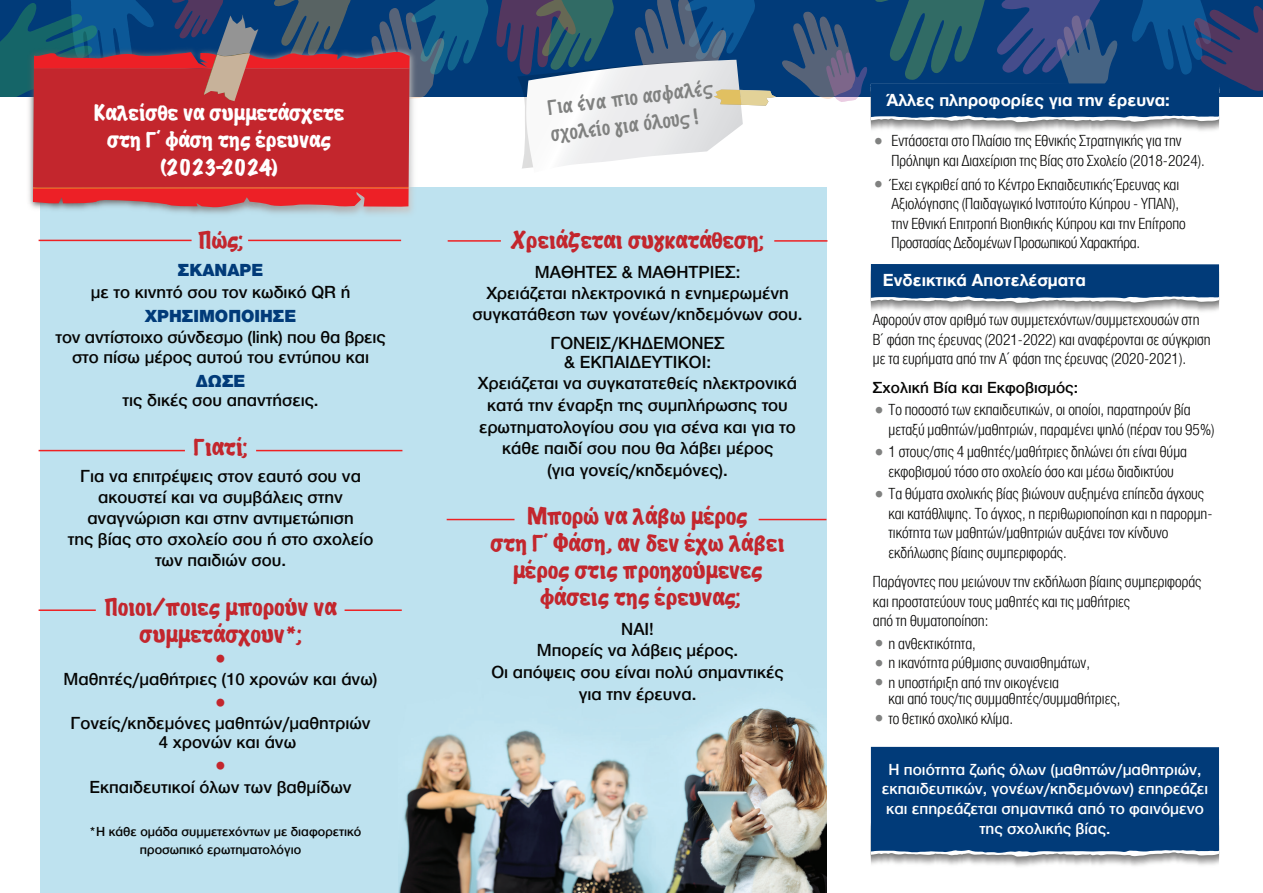
<style>
.page{position:relative;width:1263px;height:893px;background:#fff}
.page>*{position:absolute;margin:0;border:0;box-sizing:border-box;transform-origin:0 0}
.t1{font:25.5px "CF Helvetica";color:#c3262d}
.t2{font:expanded 21px/27px "Marker Felt";color:#c3262d;text-align:center}
.t3{font:expanded 19.5px/27.8px "Marker Felt";color:#fff;text-align:center}
.t4{font:100 19.5px/27px "Marker Felt";color:#808180}
.t5{font:500 18px/21.1px "CF Helvetica";color:#050504;text-align:center}
.t6{font:700 18px "CF Helvetica";color:#fff}
.t7{font:900 18px "Helvetica Neue Greek";color:#013b79}
.t8{font:300 16.5px/19.5px "CF Helvetica Cond";color:#050504}
.t9{font:500 16.5px/19.8px "CF Helvetica";color:#fff;text-align:center}
.t10{font:500 16.5px "CF Helvetica";color:#050504}
.t11{font:500 13.5px/18px "CF Helvetica";color:#050504}
.s1{font-family:"CF Helvetica";font-weight:400;font-size:21px;color:#808180}
</style>
<div class="page">
<div style="left:40px;top:187px;width:787px;height:706px;background:#bee2ef"></div>
<img style="left:398px;top:708px;width:428px;height:185px">
<svg style="left:871px;top:264px;width:348px;height:49px;background:#436a95"></svg>
<svg style="left:782px;top:0;width:481px;height:132px;background:#3a5f8a"></svg>
<svg style="left:871px;top:747px;width:348px;height:120px;background:#1c4e84"></svg>
<img style="left:33px;top:207px;width:415px;height:35px">
<svg style="left:0;top:0;width:488px;height:207px;background:#985060"></svg>
<svg style="left:496px;top:0;width:280px;height:169px"></svg>
<hr style="left:39px;top:240px;width:153px;height:1px;background:#ee2123">
<hr style="left:248px;top:240px;width:153px;height:1px;background:#ee2123">
<hr style="left:448px;top:240px;width:53px;height:2px;background:#ee2123">
<hr style="left:447px;top:519px;width:67px;height:1px;background:#ee2123">
<hr style="left:759px;top:519px;width:67px;height:1px;background:#ee2123">
<hr style="left:774px;top:240px;width:53px;height:2px;background:#ee2123">
<hr style="left:39px;top:450px;width:146px;height:1px;background:#ee2123">
<hr style="left:256px;top:450px;width:146px;height:1px;background:#ee2123">
<hr style="left:39px;top:609px;width:57px;height:2px;background:#ee2123">
<hr style="left:345px;top:609px;width:57px;height:2px;background:#ee2123">
<p class="t3" style="left:94px;top:98px;width:251px">Καλείσθε να συμμετάσχετε στη Γ΄ φάση της έρευνας (2023-2024)</p>
<p class="t2" style="left:198px;top:226px;width:46px">Πώς;</p>
<p class="t7" style="left:178px;top:260px;width:87px">ΣΚΑΝΑΡΕ</p>
<p class="t5" style="left:91px;top:281px;width:261px">µε το κινητό σου τον κωδικό QR ή</p>
<p class="t7" style="left:145px;top:306px;width:153px">ΧΡΗΣΙΜΟΠΟΙΗΣΕ</p>
<p class="t5" style="left:56px;top:328px;width:331px;line-height:19.5px">τον αντίστοιχο σύνδεσµο (link) που θα βρεις στο πίσω µέρος αυτού του εντύπου και</p>
<p class="t7" style="left:196px;top:371px;width:51px">ΔΩΣΕ</p>
<p class="t5" style="left:123px;top:390px;width:198px">τις δικές σου απαντήσεις.</p>
<p class="t2" style="left:194px;top:433px;width:55px">Γιατί;</p>
<p class="t5" style="left:68px;top:465px;width:307px">Για να επιτρέψεις στον εαυτό σου να ακουστεί και να συµβάλεις στην αναγνώριση και στην αντιµετώπιση<br>της βίας στο σχολείο σου ή στο σχολείο των παιδιών σου.</p>
<p class="t2" style="left:104px;top:593px;width:234px">Ποιοι/ποιες μπορούν να συμμετάσχουν<sup>*</sup>;</p>
<h1 class="t1" style="left:213px;top:645px;width:17px">•</h1>
<p class="t5" style="left:64px;top:669px;width:315px">Μαθητές/µαθήτριες (10 χρονών και άνω)</p>
<h1 class="t1" style="left:213px;top:689px;width:17px">•</h1>
<p class="t5" style="left:159px;top:713px;width:213px;line-height:19.5px;text-align:left;text-indent:-89px">Γονείς/κηδεµόνες µαθητών/µαθητριών<br>4 χρονών και άνω</p>
<h1 class="t1" style="left:213px;top:752px;width:17px">•</h1>
<p class="t5" style="left:90px;top:777px;width:264px">Εκπαιδευτικοί όλων των βαθµίδων</p>
<p class="t11" style="left:140px;top:822px;width:223px;text-indent:-51px">*Η κάθε οµάδα συµµετεχόντων µε διαφορετικό προσωπικό ερωτηµατολόγιο</p>
<p class="t4" style="left:546px;top:94px;width:168px;rotate:-7deg">Για ένα πιο ασφαλές σχολείο για όλους !</p>
<p class="t2" style="left:512px;top:226px;width:253px">Χρειάζεται συγκατάθεση;</p>
<p class="t5" style="left:473px;top:261px;width:332px">ΜΑΘΗΤΕΣ &amp; ΜΑΘΗΤΡΙΕΣ:<br>Χρειάζεται ηλεκτρονικά η ενηµερωµένη συγκατάθεση των γονέων/κηδεµόνων σου.</p>
<p class="t5" style="left:478px;top:332px;width:321px">ΓΟΝΕΙΣ/ΚΗ∆ΕΜΟΝΕΣ<br>&amp; ΕΚΠΑΙ∆ΕΥΤΙΚΟΙ:<br>Χρειάζεται να συγκατατεθείς ηλεκτρονικά κατά την έναρξη της συµπλήρωσης του ερωτηµατολογίου σου για σένα και για το κάθε παιδί σου που θα λάβει µέρος<br>(για γονείς/κηδεµόνες).</p>
<p class="t2" style="left:491px;top:502px;width:295px">Μπορώ να λάβω μέρος<br>στη Γ´ Φάση, αν δεν έχω λάβει μέρος στις προηγούμενες φάσεις της έρευνας;</p>
<p class="t5" style="left:491px;top:618px;width:294px;line-height:21.6px">ΝΑΙ!<br>Μπορείς να λάβεις µέρος.<br>Οι απόψεις σου είναι πολύ σηµαντικές για την έρευνα.</p>
<p class="t6" style="left:887px;top:90px;width:284px">Άλλες πληροφορίες για την έρευνα:</p>
<p class="t8" style="left:891px;top:131px;width:315px;text-indent:-20px"><span class="s1">•</span> Εντάσσεται στο Πλαίσιο της Εθνικής Στρατηγικής για την<br>Πρόληψη και ∆ιαχείριση της Βίας στο Σχολείο (2018-2024).</p>
<p class="t8" style="left:891px;top:174px;width:296px;text-indent:-20px"><span class="s1">•</span> Έχει εγκριθεί από το Κέντρο Εκπαιδευτικής Έρευνας και Αξιολόγησης (Παιδαγωγικό Ινστιτούτο Κύπρου - ΥΠΑΝ), την Εθνική Επιτροπή Βιοηθικής Κύπρου και την Επίτροπο Προστασίας ∆εδοµένων Προσωπικού Χαρακτήρα.</p>
<p class="t6" style="left:883px;top:270px;width:205px">Ενδεικτικά Αποτελέσµατα</p>
<p class="t8" style="left:873px;top:310px;width:339px">Αφορούν στον αριθµό των συµµετεχόντων/συµµετεχουσών στη<br>Β΄ φάση της έρευνας (2021-2022) και αναφέρονται σε σύγκριση µε τα ευρήµατα από την Α΄ φάση της έρευνας (2020-2021).</p>
<p class="t10" style="left:873px;top:379px;width:207px">Σχολική Βία και Εκφοβισµός:</p>
<p class="t8" style="left:888px;top:400px;width:328px;text-indent:-16px"><span class="s1">•</span> Το ποσοστό των εκπαιδευτικών, οι οποίοι, παρατηρούν βία µεταξύ µαθητών/µαθητριών, παραµένει ψηλό (πέραν του 95%)</p>
<p class="t8" style="left:873px;top:442px;width:316px;text-align:center"><span class="s1">•</span> 1 στους/στις 4 µαθητές/µαθήτριες δηλώνει ότι είναι θύµα εκφοβισµού τόσο στο σχολείο όσο και µέσω διαδικτύου</p>
<p class="t8" style="left:888px;top:484px;width:326px;text-indent:-16px"><span class="s1">•</span> Τα θύµατα σχολικής βίας βιώνουν αυξηµένα επίπεδα άγχους και κατάθλιψης. Το άγχος, η περιθωριοποίηση και η παρορµη&shy;τικότητα των µαθητών/µαθητριών αυξάνει τον κίνδυνο εκδήλωσης βίαιης συµπεριφοράς.</p>
<p class="t8" style="left:873px;top:572px;width:330px">Παράγοντες που µειώνουν την εκδήλωση βίαιης συµπεριφοράς και προστατεύουν τους µαθητές και τις µαθήτριες<br>από τη θυµατοποίηση:</p>
<p class="t8" style="left:873px;top:633px;width:105px"><span class="s1">•</span> η ανθεκτικότητα,</p>
<p class="t8" style="left:873px;top:653px;width:219px"><span class="s1">•</span> η ικανότητα ρύθµισης συναισθηµάτων,</p>
<p class="t8" style="left:888px;top:674px;width:233px;line-height:16.5px;text-indent:-16px"><span class="s1">•</span> η υποστήριξη από την οικογένεια<br>και από τους/τις συµµαθητές/συµµαθήτριες,</p>
<p class="t8" style="left:873px;top:708px;width:142px"><span class="s1">•</span> το θετικό σχολικό κλίµα.</p>
<p class="t9" style="left:882px;top:759px;width:328px">Η ποιότητα ζωής όλων (µαθητών/µαθητριών, εκπαιδευτικών, γονέων/κηδεµόνων) επηρεάζει και επηρεάζεται σηµαντικά από το φαινόµενο της σχολικής βίας.</p>
</div>
